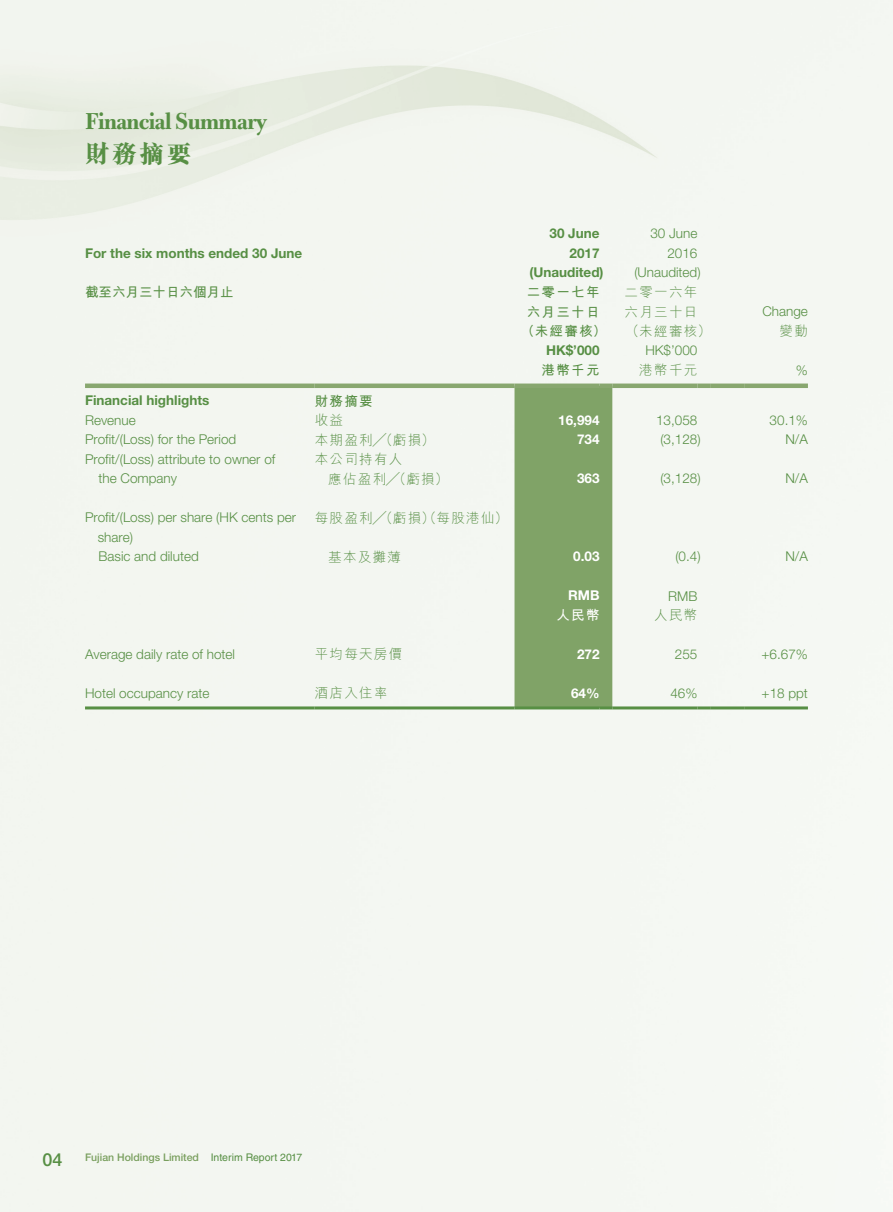
<style>
.page{position:relative;width:893px;height:1212px;background:#fff}
.page>*{position:absolute;margin:0;border:0;box-sizing:border-box;transform-origin:0 0}
.t1{font:700 24.75px "Bulmer MT Std";letter-spacing:-.025em;color:#578f44}
.t2{font:800 24.75px "M Sung HK";color:#578f44}
.t3{font:500 18px "Helvetica Neue LT Std";color:#578f44}
.t4{font:300 13.5px/19.5px "Helvetica Neue LT Std";color:#578f44}
.t5{font:300 13.5px/19.5px "M Hei HK";letter-spacing:.1em;color:#578f44}
.t6{font:700 13.5px "Helvetica Neue LT Std";color:#578f44}
.t7{font:700 13.5px "Helvetica Neue LT Std";color:#fff}
.t8{font:700 13.5px "M Hei HK";letter-spacing:.1em;color:#578f44}
.t9{font:700 13.5px "M Hei HK";color:#578f44}
.t10{font:700 13.5px "M Hei HK";color:#fff}
.t11{font:500 10.5px "Helvetica Neue LT Std";color:#799f5e}
.s1{font-family:"Helvetica LT Std";font-weight:400;color:#578f44}
</style>
<div class="page">
<hr style="left:85px;top:706px;width:230px;height:3px;background:#578f44">
<hr style="left:315px;top:706px;width:199px;height:3px;background:#578f44">
<hr style="left:612px;top:706px;width:85px;height:3px;background:#578f44">
<svg style="left:697px;top:706px;width:13px;height:3px"></svg>
<hr style="left:710px;top:706px;width:34px;height:3px;background:#578f44">
<hr style="left:744px;top:706px;width:64px;height:3px;background:#578f44">
<svg style="left:514px;top:388px;width:98px;height:321px;background:#84a56b"></svg>
<div style="left:85px;top:383px;width:230px;height:5px;background:#88a76f"></div>
<div style="left:315px;top:383px;width:199px;height:5px;background:#88a76f"></div>
<div style="left:514px;top:383px;width:86px;height:5px;background:#88a76f"></div>
<div style="left:600px;top:383px;width:12px;height:5px;background:#88a76f"></div>
<div style="left:612px;top:383px;width:85px;height:5px;background:#88a76f"></div>
<div style="left:697px;top:383px;width:13px;height:5px;background:#88a76f"></div>
<div style="left:710px;top:383px;width:34px;height:5px;background:#88a76f"></div>
<div style="left:744px;top:383px;width:64px;height:5px;background:#88a76f"></div>
<h1 class="t1" style="left:85px;top:108px;width:184px">Financial Summary</h1>
<h1 class="t2" style="left:85px;top:142px;width:108px">財務摘要</h1>
<p class="t6" style="left:549px;top:225px;width:52px">30 June</p>
<p class="t4" style="left:650px;top:223px;width:49px">30 June</p>
<p class="t6" style="left:85px;top:245px;width:219px">For the six months ended 30 June</p>
<p class="t6" style="left:570px;top:245px;width:32px">2017</p>
<p class="t4" style="left:667px;top:243px;width:32px">2016</p>
<p class="t6" style="left:529px;top:264px;width:76px">(Unaudited)</p>
<p class="t4" style="left:634px;top:262px;width:68px">(Unaudited)</p>
<p class="t9" style="left:85px;top:283px;width:150px">截至六月三十日六個月止</p>
<p class="t8" style="left:527px;top:283px;width:74px">二零一七年</p>
<p class="t5" style="left:624px;top:282px;width:74px">二零一六年</p>
<p class="t8" style="left:527px;top:302px;width:74px">六月三十日</p>
<p class="t5" style="left:624px;top:302px;width:74px">六月三十日</p>
<p class="t4" style="left:762px;top:301px;width:47px">Change</p>
<p class="t8" style="left:521px;top:322px;width:87px">（未經審核）</p>
<p class="t5" style="left:626px;top:321px;width:87px">（未經審核）</p>
<p class="t5" style="left:780px;top:321px;width:30px">變動</p>
<p class="t6" style="left:546px;top:342px;width:55px">HK$’000</p>
<p class="t4" style="left:645px;top:340px;width:54px">HK$’000</p>
<p class="t8" style="left:541px;top:361px;width:60px">港幣千元</p>
<p class="t5" style="left:639px;top:360px;width:60px">港幣千元</p>
<p class="t4" style="left:796px;top:361px;width:14px">%</p>
<p class="t6" style="left:85px;top:392px;width:126px">Financial highlights</p>
<p class="t8" style="left:315px;top:391px;width:60px">財務摘要</p>
<p class="t4" style="left:85px;top:410px;width:52px">Revenue</p>
<p class="t5" style="left:315px;top:410px;width:30px">收益</p>
<p class="t7" style="left:558px;top:411px;width:43px">16,994</p>
<p class="t4" style="left:656px;top:410px;width:43px">13,058</p>
<p class="t4" style="left:770px;top:410px;width:40px">30.1%</p>
<p class="t4" style="left:85px;top:429px;width:153px">Profit/(Loss) for the Period</p>
<p class="t5" style="left:315px;top:430px;width:122px">本期盈利╱（虧損）</p>
<p class="t7" style="left:577px;top:431px;width:24px">734</p>
<p class="t4" style="left:660px;top:429px;width:42px">(3,128)</p>
<p class="t4" style="left:785px;top:429px;width:24px">N/A</p>
<p class="t4" style="left:99px;top:449px;width:178px;text-indent:-14px">Profit/(Loss) attribute to owner of the Company</p>
<p class="t5" style="left:328px;top:449px;width:122px;text-indent:-14px">本公司持有人<br>應佔盈利╱（虧損）</p>
<p class="t7" style="left:577px;top:470px;width:24px">363</p>
<p class="t4" style="left:660px;top:468px;width:42px">(3,128)</p>
<p class="t4" style="left:785px;top:468px;width:24px">N/A</p>
<p class="t4" style="left:98px;top:507px;width:200px;text-indent:-13px">Profit/(Loss) per share (HK cents per share)</p>
<p class="t5" style="left:315px;top:508px;width:195px">每股盈利╱（虧損）（每股港仙）</p>
<p class="t4" style="left:99px;top:546px;width:102px">Basic and diluted</p>
<p class="t5" style="left:328px;top:547px;width:74px">基本及攤薄</p>
<p class="t7" style="left:573px;top:548px;width:28px">0.03</p>
<p class="t4" style="left:675px;top:546px;width:27px">(0.4)</p>
<p class="t4" style="left:785px;top:546px;width:24px">N/A</p>
<p class="t7" style="left:568px;top:587px;width:33px">RMB</p>
<p class="t4" style="left:668px;top:586px;width:31px">RMB</p>
<p class="t10" style="left:556px;top:605px;width:45px">人民幣</p>
<p class="t5" style="left:654px;top:605px;width:45px">人民幣</p>
<p class="t4" style="left:85px;top:644px;width:152px">Average daily rate of hotel</p>
<p class="t5" style="left:315px;top:644px;width:89px">平均每天房價</p>
<p class="t7" style="left:577px;top:645px;width:24px">272</p>
<p class="t4" style="left:675px;top:644px;width:24px">255</p>
<p class="t4" style="left:761px;top:644px;width:48px">+6.67%</p>
<p class="t4" style="left:85px;top:683px;width:126px">Hotel occupancy rate</p>
<p class="t5" style="left:315px;top:683px;width:74px">酒店入住率</p>
<p class="t7" style="left:571px;top:684px;width:30px">64%</p>
<p class="t4" style="left:670px;top:683px;width:29px">46%</p>
<p class="t4" style="left:762px;top:683px;width:48px">+18 ppt</p>
<h2 class="t3" style="left:43px;top:1149px;width:22px">04</h2>
<p class="t11" style="left:85px;top:1151px;width:219px">Fujian Holdings Limited <span class="s1">Interim Report 2017</span></p>
</div>
